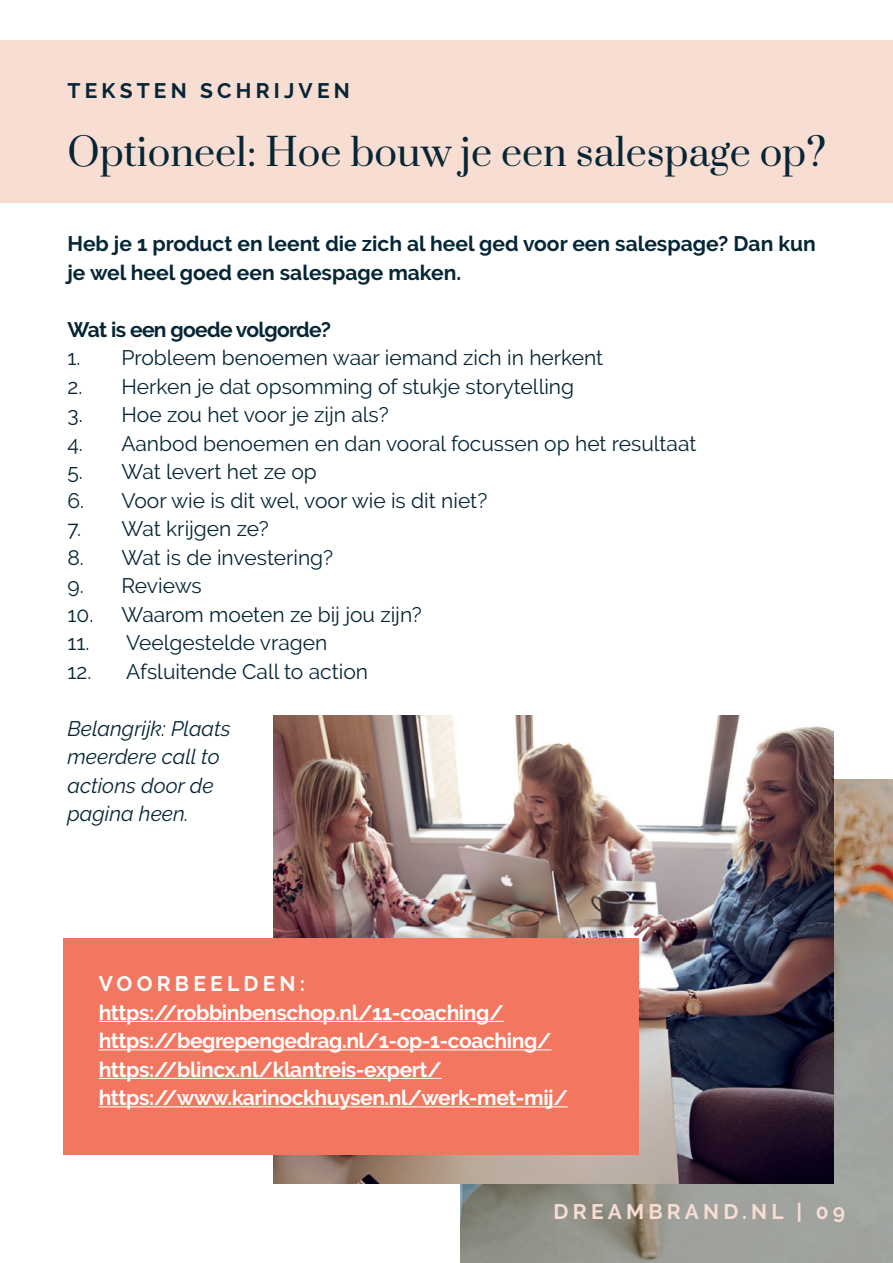
<style>
.page{position:relative;width:893px;height:1263px;background:#fff}
.page>*{position:absolute;margin:0;border:0;box-sizing:border-box;transform-origin:0 0}
.t1{font:37.5px "Prata";color:#062636}
.t2{font:21px "Raleway";color:#062636}
.t3{font:700 21px/28.5px "Raleway";letter-spacing:-.02em;color:#fff}
.t4{font:700 21px/28.5px "Raleway";color:#062636}
.t5{font:italic 21px/28.5px "Raleway";color:#062636}
.t6{font:700 21px "Raleway";letter-spacing:-.03em;color:#062636}
.t7{font:700 21px "Raleway";letter-spacing:.2em;color:#072536}
.t8{font:700 21px "Raleway";letter-spacing:.2em;color:#f7ddd2}
</style>
<div class="page">
<img style="left:461px;top:779px;width:432px;height:484px">
<img style="left:274px;top:716px;width:559px;height:467px">
<div style="left:0;top:40px;width:893px;height:162px;background:#f7ddd2"></div>
<div style="left:63px;top:938px;width:576px;height:216px;background:#f37660"></div>
<hr style="left:99px;top:1021px;width:405px;height:1px;background:#fff">
<hr style="left:99px;top:1049px;width:453px;height:1px;background:#fff">
<hr style="left:99px;top:1078px;width:343px;height:1px;background:#fff">
<hr style="left:99px;top:1106px;width:469px;height:1px;background:#fff">
<p class="t7" style="left:68px;top:79px;width:284px">TEKSTEN SCHRIJVEN</p>
<h1 class="t1" style="left:68px;top:121px;width:760px">Optioneel: Hoe bouw je een salespage op?</h1>
<p class="t4" style="left:68px;top:230px;width:750px">Heb je 1 product en leent die zich al heel ged voor een salespage? Dan kun je wel heel goed een salespage maken.</p>
<p class="t6" style="left:68px;top:317px;width:265px">Wat is een goede volgorde?</p>
<p class="t2" style="left:68px;top:345px;width:537px">1. Probleem benoemen waar iemand zich in herkent</p>
<p class="t2" style="left:68px;top:374px;width:508px">2. Herken je dat opsomming of stukje storytelling</p>
<p class="t2" style="left:68px;top:402px;width:323px">3. Hoe zou het voor je zijn als?</p>
<p class="t2" style="left:68px;top:431px;width:630px">4. Aanbod benoemen en dan vooral focussen op het resultaat</p>
<p class="t2" style="left:68px;top:459px;width:251px">5. Wat levert het ze op</p>
<p class="t2" style="left:68px;top:488px;width:421px">6. Voor wie is dit wel, voor wie is dit niet?</p>
<p class="t2" style="left:68px;top:516px;width:203px">7. Wat krijgen ze?</p>
<p class="t2" style="left:68px;top:545px;width:267px">8. Wat is de investering?</p>
<p class="t2" style="left:68px;top:573px;width:136px">9. Reviews</p>
<p class="t2" style="left:68px;top:602px;width:356px">10. Waarom moeten ze bij jou zijn?</p>
<p class="t2" style="left:68px;top:630px;width:261px">11. Veelgestelde vragen</p>
<p class="t2" style="left:68px;top:659px;width:302px">12. Afsluitende Call to action</p>
<p class="t5" style="left:68px;top:714px;width:165px">Belangrijk: Plaats meerdere call to actions door de pagina heen.</p>
<p class="t3" style="left:99px;top:970px;width:471px">VOORBEELDEN: https://robbinbenschop.nl/11-coaching/ https://begrepengedrag.nl/1-op-1-coaching/ https://blincx.nl/klantreis-expert/ https://www.karinockhuysen.nl/werk-met-mij/</p>
<p class="t8" style="left:554px;top:1200px;width:293px">DREAMBRAND.NL | 09</p>
</div>
